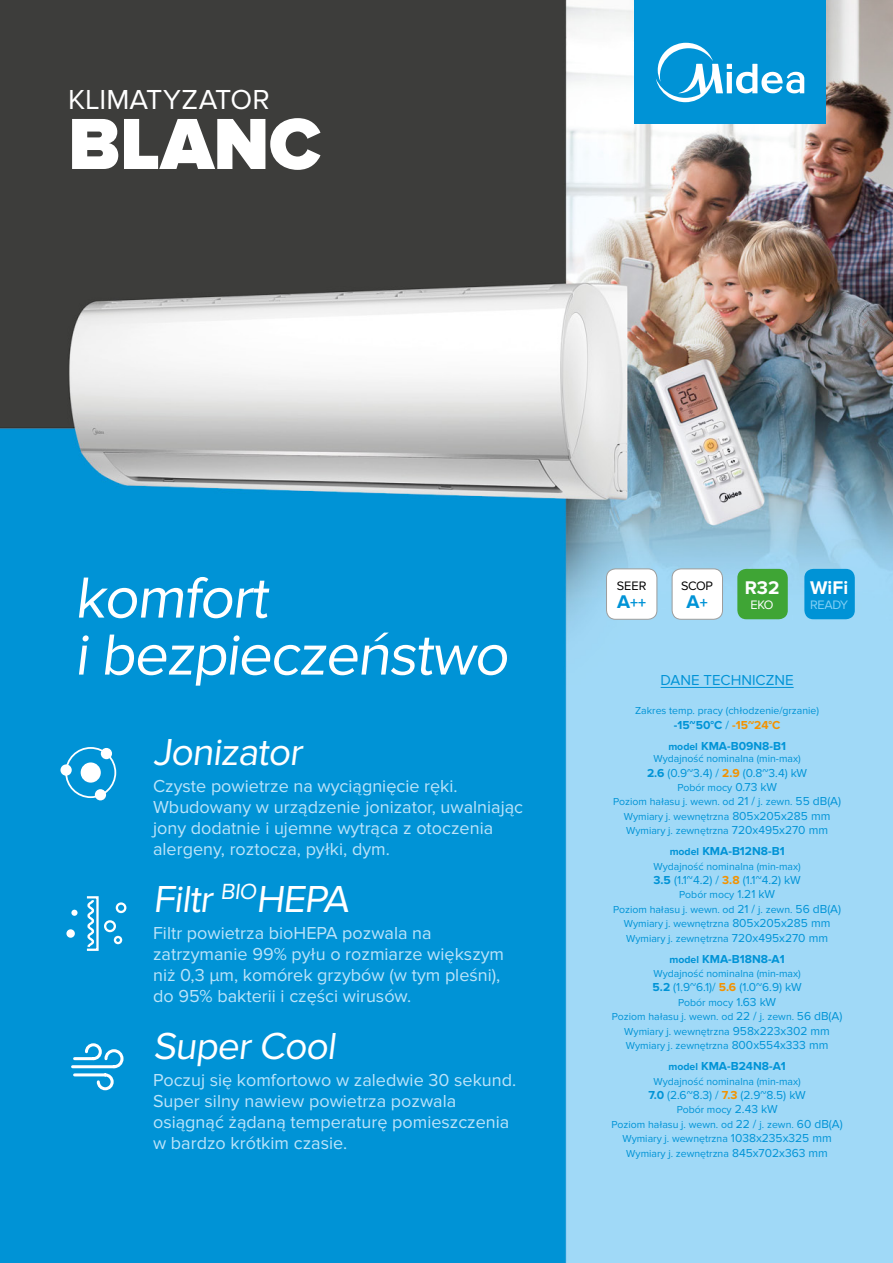
<style>
.page{position:relative;width:893px;height:1263px;background:#fff}
.page>*{position:absolute;margin:0;border:0;box-sizing:border-box;transform-origin:0 0}
.t1{font:900 75px "Proxima Nova";letter-spacing:-.005em;color:#fff}
.t2{font:60px/57px "Proxima Nova";color:#fff}
.t3{font:39px "Proxima Nova";color:#fff}
.t4{font:28.5px "Proxima Nova";color:#fff}
.t5{font:700 19.05px "Proxima Nova";color:#fff}
.t6{font:700 19.05px "Proxima Nova";color:#0093d6}
.t7{font:18px/21px "Proxima Nova";color:#bce4fa}
.t8{font:700 15.9px "Proxima Nova";color:#0093d6}
.t9{font:15px "Proxima Nova";color:#0093d6}
.t10{font:12.75px "Proxima Nova";letter-spacing:-.015em;color:#000}
.t11{font:12.75px "Proxima Nova";letter-spacing:-.03em;color:#83d0f5}
.t12{font:12.75px "Proxima Nova";color:#fff}
.t13{font:12px "Proxima Nova";letter-spacing:-.025em;color:#0093d6}
.t14{font:700 12px/21px "Proxima Nova";color:#0093d6;text-align:center}
.t15{font:10.5px/14.4px "Proxima Nova";color:#0093d6;text-align:center}
.s1{font-size:19.05px}
.s2{font-size:15.9px}
.s3{font-weight:400}
.s4{color:#f39200}
.s5{font-size:10.5px}
.s6{font-weight:700}
.s7{font-weight:700;color:#f39200}
.s8{font-size:12px}
</style>
<div class="page">
<img style="left:0;top:0;width:893px;height:1263px">
<hr style="left:661px;top:687px;width:133px;height:1px;background:#0093d6">
<div style="left:634px;top:0;width:192px;height:124px;background:#0093d6"></div>
<svg style="left:656px;top:43px;width:148px;height:59px"></svg>
<div style="left:65px;top:747px;width:51px;height:51px;border:2px solid #fff;border-radius:50%"></div>
<div style="left:81px;top:762px;width:20px;height:21px;background:#fff;border-radius:50%"></div>
<div style="left:60px;top:764px;width:12px;height:12px;background:#fff;border-radius:50%"></div>
<div style="left:101px;top:748px;width:11px;height:11px;background:#fff;border-radius:50%"></div>
<div style="left:95px;top:789px;width:11px;height:11px;background:#fff;border-radius:50%"></div>
<svg style="left:85px;top:895px;width:43px;height:57px;background:#33a8de"></svg>
<div style="left:66px;top:929px;width:9px;height:9px;background:#fff;border-radius:50%"></div>
<div style="left:71px;top:910px;width:7px;height:6px;background:#fff;border-radius:50%"></div>
<svg style="left:70px;top:1042px;width:55px;height:50px"></svg>
<div style="left:606px;top:569px;width:51px;height:50px;background:#fff;border-radius:9px"></div>
<div style="left:606px;top:568px;width:51px;height:52px;border:1px solid #9d9d9c;border-radius:9px"></div>
<div style="left:672px;top:569px;width:50px;height:50px;background:#fff;border-radius:9px"></div>
<div style="left:672px;top:568px;width:51px;height:52px;border:1px solid #9d9d9c;border-radius:9px"></div>
<div style="left:737px;top:569px;width:51px;height:50px;background:#3fa535;border-radius:9px"></div>
<div style="left:804px;top:569px;width:51px;height:50px;background:#0093d6;border-radius:9px"></div>
<h3 class="t4" style="left:68px;top:83px;width:80px">klimatyzator</h3>
<h1 class="t1" style="left:68px;top:101px;width:255px">BLANC</h1>
<h2 class="t2" style="left:74px;top:570px;width:444px">komfort<br>i bezpieczeństwo</h2>
<h3 class="t3" style="left:153px;top:729px;width:156px">Jonizator</h3>
<h3 class="t7" style="left:153px;top:776px;width:371px">Czyste powietrze na wyciągnięcie ręki.<br>Wbudowany w urządzenie jonizator, uwalniając jony dodatnie i ujemne wytrąca z otoczenia alergeny, roztocza, pyłki, dym.</h3>
<h3 class="t3" style="left:153px;top:876px;width:203px">Filtr <sup>BIO</sup>HEPA</h3>
<h3 class="t7" style="left:153px;top:923px;width:353px">Filtr powietrza bioHEPA pozwala na zatrzymanie 99% pyłu o rozmiarze większym niż 0,3 μm, komórek grzybów (w tym pleśni), do 95% bakterii i części wirusów.</h3>
<h3 class="t3" style="left:153px;top:1023px;width:190px">Super Cool</h3>
<h3 class="t7" style="left:153px;top:1070px;width:365px">Poczuj się komfortowo w zaledwie 30 sekund.<br>Super silny nawiew powietrza pozwala osiągnąć żądaną temperaturę pomieszczenia w bardzo krótkim czasie.</h3>
<p class="t10" style="left:617px;top:579px;width:31px">SEER</p>
<h3 class="t8" style="left:617px;top:593px;width:31px"><span class="s1">A</span>++</h3>
<p class="t10" style="left:681px;top:579px;width:33px">SCOP</p>
<h3 class="t6" style="left:687px;top:590px;width:23px">A<span class="s2">+</span></h3>
<h3 class="t5" style="left:745px;top:577px;width:36px">R32</h3>
<p class="t12" style="left:750px;top:598px;width:25px">EKO</p>
<h3 class="t5" style="left:810px;top:577px;width:39px">WiFi</h3>
<p class="t11" style="left:810px;top:598px;width:40px">READY</p>
<h3 class="t9" style="left:661px;top:672px;width:135px">DANE TECHNICZNE</h3>
<p class="t15" style="left:635px;top:704px;width:185px">Zakres temp. pracy (chłodzenie/grzanie)</p>
<p class="t14" style="left:668px;top:714px;width:119px">-15~50°C <span class="s3">/</span> <span class="s4">-15~24°C </span><span class="s5">model</span> KMA-B09N8-B1</p>
<p class="t15" style="left:653px;top:752px;width:149px">Wydajność nominalna (min-max)</p>
<p class="t13" style="left:647px;top:766px;width:162px"><span class="s6">2.6</span> (0.9~3.4) / <span class="s7">2.9</span> (0.8~3.4) kW</p>
<p class="t15" style="left:613px;top:780px;width:230px">Pobór mocy <span class="s8">0.73 kW<br></span>Poziom hałasu j. wewn. od <span class="s8">21 /</span> j. zewn. <span class="s8">55 dB(A)<br></span>Wymiary j. wewnętrzna <span class="s8">805x205x285 mm </span>Wymiary j. zewnętrzna <span class="s8">720x495x270 mm</span></p>
<p class="t14" style="left:670px;top:841px;width:116px"><span class="s5">model</span> KMA-B12N8-B1</p>
<p class="t15" style="left:653px;top:859px;width:149px">Wydajność nominalna (min-max)</p>
<p class="t13" style="left:653px;top:873px;width:149px"><span class="s6">3.5</span> (1.1~4.2) / <span class="s7">3.8</span> (1.1~4.2) kW</p>
<p class="t15" style="left:613px;top:888px;width:230px">Pobór mocy <span class="s8">1.21 kW<br></span>Poziom hałasu j. wewn. od <span class="s8">21 /</span> j. zewn. <span class="s8">56 dB(A)<br></span>Wymiary j. wewnętrzna <span class="s8">805x205x285 mm </span>Wymiary j. zewnętrzna <span class="s8">720x495x270 mm</span></p>
<p class="t14" style="left:669px;top:948px;width:117px"><span class="s5">model</span> KMA-B18N8-A1</p>
<p class="t15" style="left:653px;top:966px;width:149px">Wydajność nominalna (min-max)</p>
<p class="t13" style="left:653px;top:980px;width:151px"><span class="s6">5.2</span> (1.9~6.1)/ <span class="s7">5.6</span> (1.0~6.9) kW</p>
<p class="t15" style="left:612px;top:995px;width:232px">Pobór mocy <span class="s8">1.63 kW<br></span>Poziom hałasu j. wewn. od <span class="s8">22 /</span> j. zewn. <span class="s8">56 dB(A)<br></span>Wymiary j. wewnętrzna <span class="s8">958x223x302 mm </span>Wymiary j. zewnętrzna <span class="s8">800x554x333 mm</span></p>
<p class="t14" style="left:668px;top:1056px;width:119px"><span class="s5">model</span> KMA-B24N8-A1</p>
<p class="t15" style="left:653px;top:1074px;width:149px">Wydajność nominalna (min-max)</p>
<p class="t13" style="left:648px;top:1088px;width:159px"><span class="s6">7.0</span> (2.6~8.3) / <span class="s7">7.3</span> (2.9~8.5) kW</p>
<p class="t15" style="left:611px;top:1103px;width:233px">Pobór mocy <span class="s8">2.43 kW<br></span>Poziom hałasu j. wewn. od <span class="s8">22 /</span> j. zewn. <span class="s8">60 dB(A)<br></span>Wymiary j. wewnętrzna <span class="s8">1038x235x325 mm </span>Wymiary j. zewnętrzna <span class="s8">845x702x363 mm</span></p>
</div>
